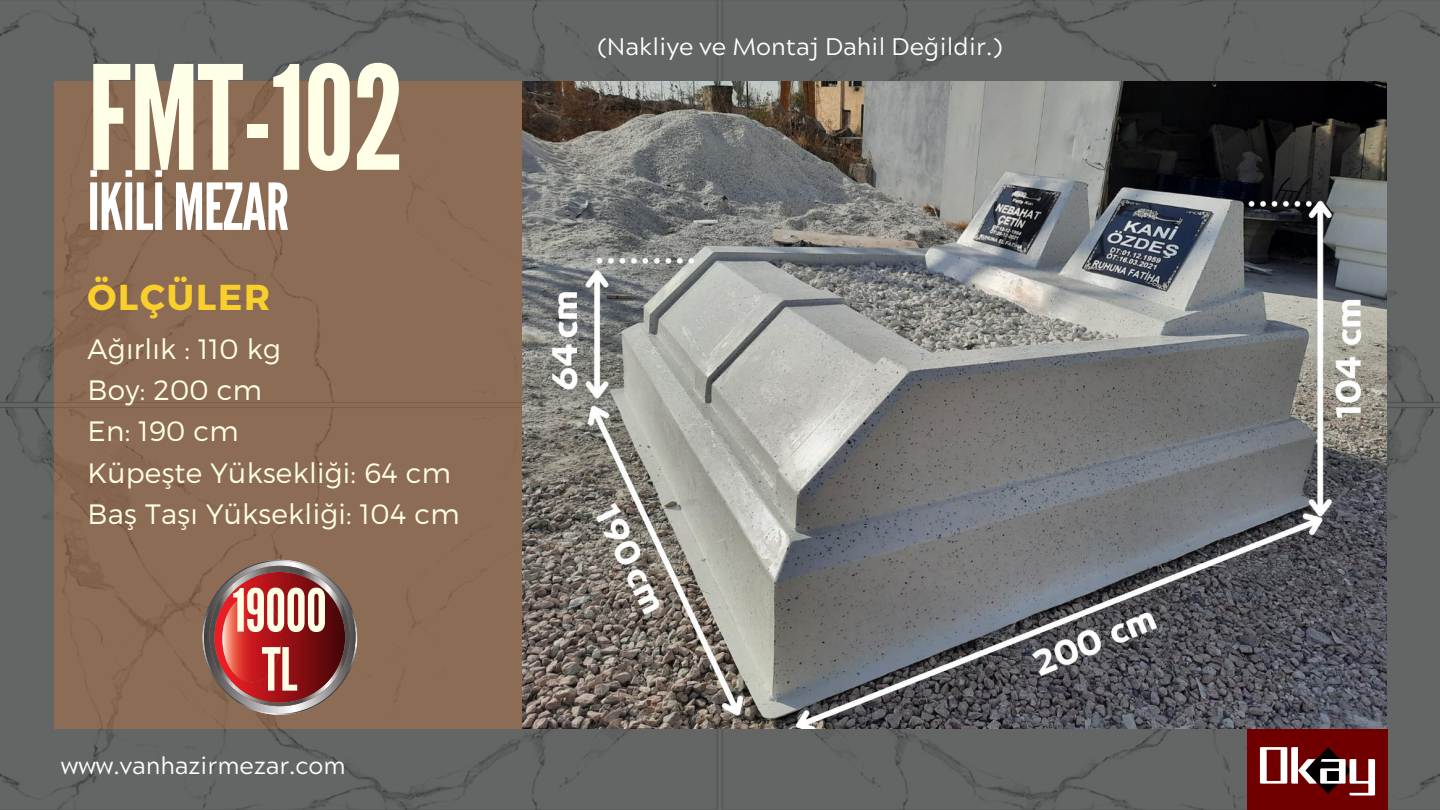
<style>
.page{position:relative;width:1440px;height:810px;background:#646665}
.page>*{position:absolute;margin:0;border:0;box-sizing:border-box;transform-origin:0 0}
.t1{font:144px "League Gothic";letter-spacing:-.01em;color:#fffee6}
.t2{font:64.6px "League Gothic";letter-spacing:-.01em;color:#fff}
.t3{font:59.2px/59px "League Gothic";letter-spacing:-.01em;color:#fffee6;text-align:center}
.t4{font:700 36px "Montserrat";letter-spacing:.05em;color:#f8cf2c}
.t5{font:300 28px/41.1px "Montserrat";letter-spacing:.01em;color:#fffee6}
.t6{font:24px "Acherus Grotesque";color:#fff}
</style>
<div class="page">
<div style="left:54px;top:81px;width:615px;height:648px;background:#8c6c55"></div>
<img style="left:522px;top:81px;width:864px;height:648px">
<svg style="left:202px;top:560px;width:156px;height:155px"></svg>
<img style="left:222px;top:595px;width:59px;height:87px;border-radius:50%">
<img style="left:1247px;top:729px;width:141px;height:81px">
<h4 class="t1" style="left:88px;top:35px;width:318px">FMT-102</h4>
<p class="t2" style="left:88px;top:170px;width:203px">İKİLİ MEZAR</p>
<h3 class="t4" style="left:88px;top:274px;width:184px">ÖLÇÜLER</h3>
<p class="t5" style="left:88px;top:327px;width:374px">Ağırlık : 110 kg<br>Boy: 200 cm<br>En: 190 cm<br>Küpeşte Yüksekliği: 64 cm<br>Baş Taşı Yüksekliği: 104 cm</p>
<h5 class="t3" style="left:232px;top:582px;width:96px">19000<br>TL</h5>
<p class="t6" style="left:61px;top:756px;width:286px">www.vanhazirmezar.com</p>
<h2 class="t6" style="left:598px;top:37px;width:406px">(Nakliye ve Montaj Dahil Değildir.)</h2>
</div>
